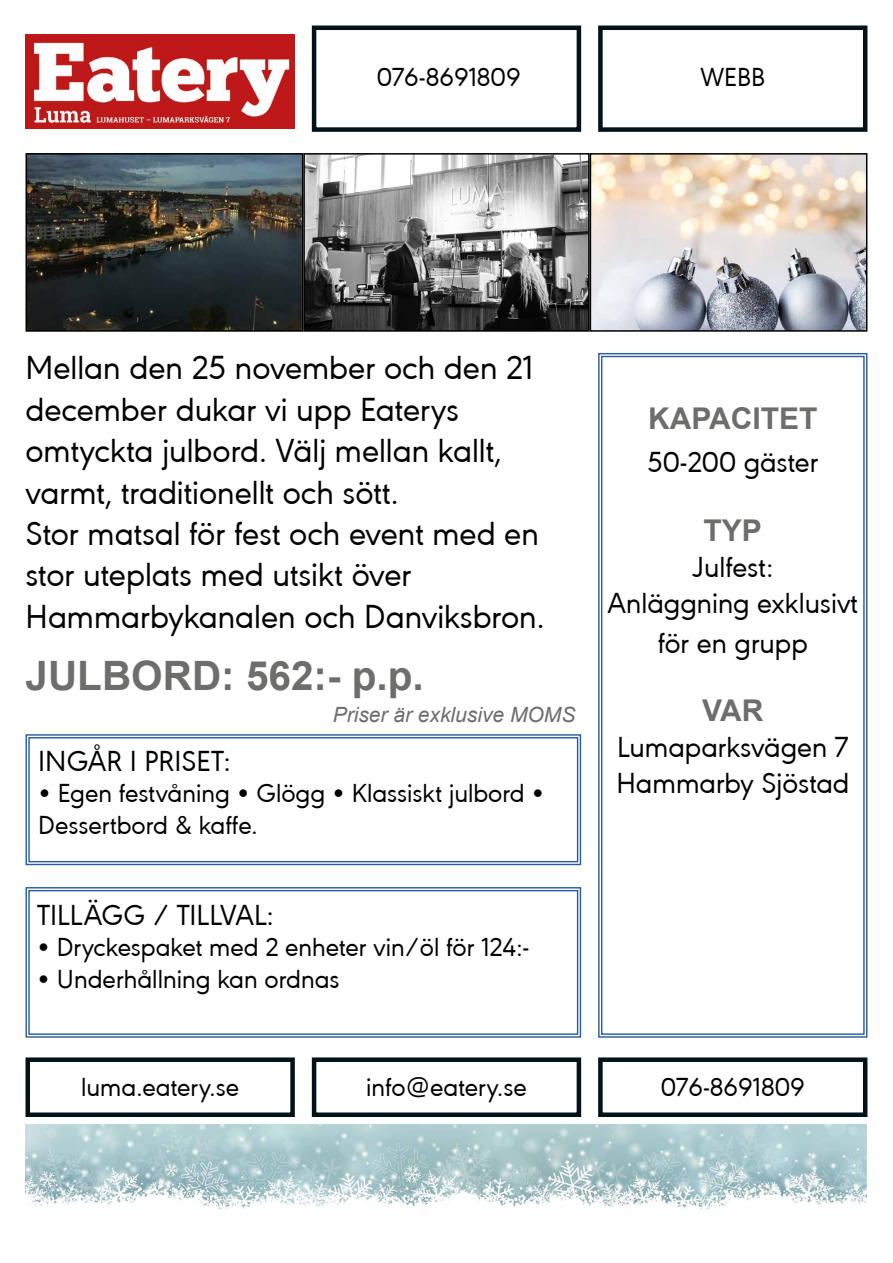
<style>
.page{position:relative;width:893px;height:1263px;background:#fff}
.page>*{position:absolute;margin:0;border:0;box-sizing:border-box;transform-origin:0 0}
.t1{font:700 40.5px "Arial";color:#6d6d6c}
.t2{font:34.5px/41.4px "URW Geometric";color:#000}
.t3{font:30px/36px "URW Geometric";color:#000;text-align:center}
.t4{font:700 30px "Arial";color:#6d6d6c}
.t5{font:27px/31.5px "URW Geometric";color:#000}
.t6{font:italic 21px "Arial";color:#6d6d6c}
</style>
<div class="page">
<img style="left:26px;top:35px;width:269px;height:93px">
<div style="left:312px;top:26px;width:269px;height:106px;border:4px solid #011319"></div>
<div style="left:598px;top:26px;width:269px;height:106px;border:4px solid #011319"></div>
<img style="left:29px;top:156px;width:835px;height:173px">
<div style="left:26px;top:153px;width:277px;height:179px;border:2px solid #000"></div>
<div style="left:303px;top:153px;width:287px;height:179px;border:2px solid #000"></div>
<div style="left:590px;top:153px;width:277px;height:179px;border:2px solid #000"></div>
<svg style="left:598px;top:353px;width:270px;height:685px"></svg>
<div style="left:601px;top:356px;width:264px;height:679px;border:1px solid #275b9b"></div>
<div style="left:598px;top:1057px;width:269px;height:60px;border:4px solid #011319"></div>
<div style="left:312px;top:1057px;width:269px;height:60px;border:4px solid #011319"></div>
<div style="left:26px;top:1057px;width:269px;height:60px;border:4px solid #011319"></div>
<img style="left:26px;top:1124px;width:841px;height:85px">
<svg style="left:25px;top:887px;width:557px;height:151px"></svg>
<div style="left:28px;top:890px;width:550px;height:145px;border:1px solid #275b9b"></div>
<svg style="left:25px;top:734px;width:557px;height:132px"></svg>
<div style="left:28px;top:737px;width:550px;height:125px;border:1px solid #275b9b"></div>
<p class="t5" style="left:377px;top:59px;width:146px">076-8691809</p>
<p class="t5" style="left:700px;top:59px;width:66px">WEBB</p>
<p class="t2" style="left:26px;top:345px;width:521px">Mellan den 25 november och den 21 december dukar vi upp Eaterys omtyckta julbord. Välj mellan kallt, varmt, traditionellt och sött.<br>Stor matsal för fest och event med en stor uteplats med utsikt över Hammarbykanalen och Danviksbron.</p>
<p class="t1" style="left:26px;top:649px;width:400px">JULBORD: 562:- p.p.</p>
<p class="t6" style="left:333px;top:701px;width:244px">Priser är exklusive MOMS</p>
<p class="t3" style="left:38px;top:741px;width:194px">INGÅR I PRISET:</p>
<p class="t5" style="left:38px;top:775px;width:508px">• Egen festvåning • Glögg • Klassiskt julbord •<br>Dessertbord &amp; kaffe.</p>
<p class="t3" style="left:37px;top:895px;width:238px">TILLÄGG / TILLVAL:</p>
<p class="t5" style="left:37px;top:930px;width:494px">• Dryckespaket med 2 enheter vin/öl för 124:-</p>
<p class="t5" style="left:37px;top:961px;width:304px">• Underhållning kan ordnas</p>
<p class="t4" style="left:648px;top:399px;width:171px">KAPACITET</p>
<p class="t3" style="left:647px;top:442px;width:173px">50-200 gäster</p>
<p class="t4" style="left:704px;top:511px;width:60px">TYP</p>
<p class="t3" style="left:608px;top:547px;width:252px">Julfest:<br>Anläggning exklusivt</p>
<p class="t3" style="left:658px;top:622px;width:152px">för en grupp</p>
<p class="t4" style="left:702px;top:691px;width:63px">VAR</p>
<p class="t3" style="left:616px;top:727px;width:234px;text-align:left">Lumaparksvägen 7<br>Hammarby Sjöstad</p>
<p class="t5" style="left:81px;top:1069px;width:159px">luma.eatery.se</p>
<p class="t5" style="left:366px;top:1069px;width:162px">info@eatery.se</p>
<p class="t5" style="left:661px;top:1069px;width:146px">076-8691809</p>
</div>
